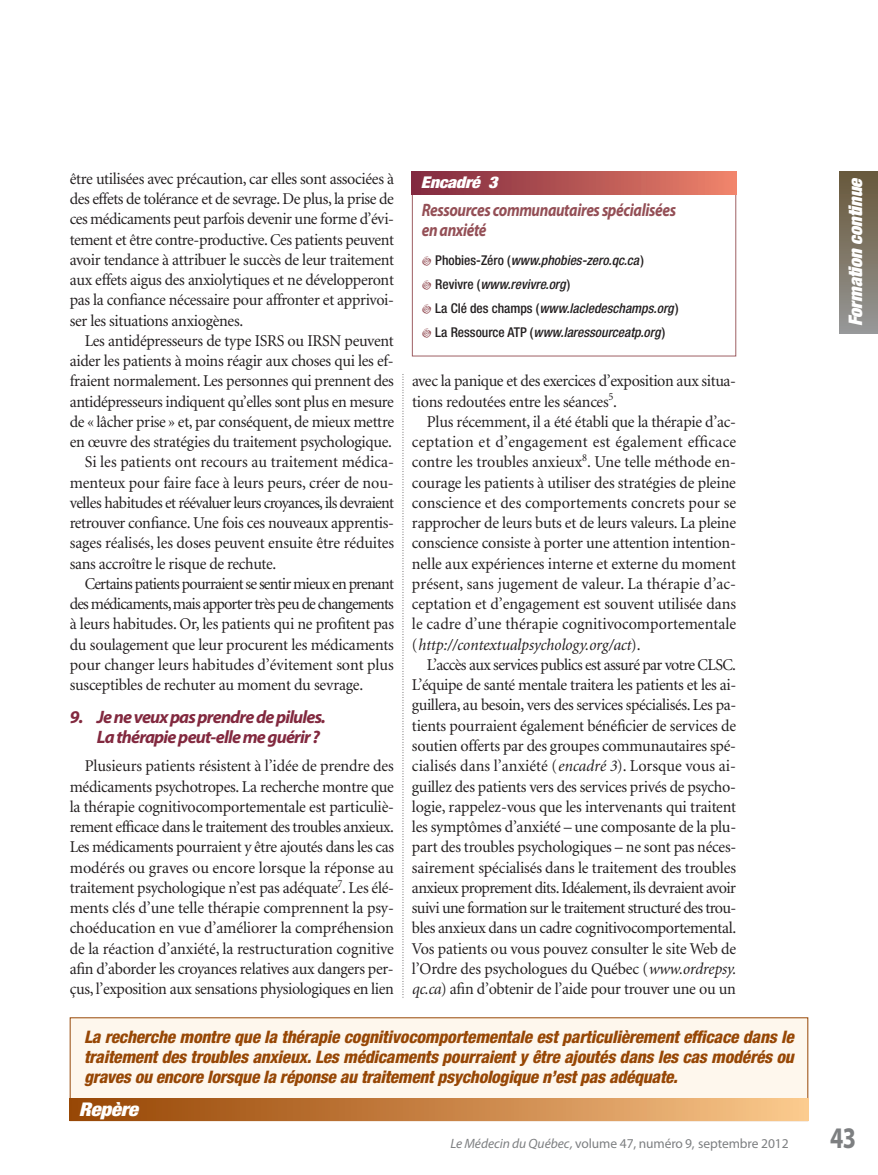
<style>
.page{position:relative;width:878px;height:1175px;background:#fff}
.page>*{position:absolute;margin:0;border:0;box-sizing:border-box;transform-origin:0 0}
.t1{font:700 30px "Myriad Pro";color:#7d7f81;scale:.8 1}
.t2{font:italic 900 condensed 18.9px "Helvetica Neue";letter-spacing:-.015em;color:#fff;scale:1.11 1}
.t3{font:italic 900 expanded 18.75px "Helvetica Neue";color:#fff}
.t4{font:italic 700 18px/20.2px "Myriad Pro";letter-spacing:-.045em;color:#82293f}
.t5{font:italic 700 18px/19.5px "Myriad Pro";letter-spacing:-.025em;color:#944f56;scale:.85 1}
.t6{font:italic 800 condensed 17.25px/20.2px "Helvetica Neue";letter-spacing:-.015em;color:#974705;text-align:justify}
.t7{font:16.5px/20.2px "Minion";letter-spacing:-.02em;color:#231f20;text-align:justify}
.t8{font:16.5px "Minion";letter-spacing:-.05em;color:#231f20}
.t9{font:16.5px "Minion";letter-spacing:-.045em;color:#231f20}
.t10{font:16.5px "Minion";color:#231f20}
.t11{font:italic 900 condensed 16.2px "Helvetica Neue";letter-spacing:-.015em;color:#fff;scale:1.11 1}
.t12{font:italic 500 condensed 13.5px/24px "Helvetica Neue";color:#231f20}
.t13{font:13.5px "Myriad Pro";letter-spacing:-.005em;color:#7d7f81}
.s1{font-style:normal}
.s2{font-style:italic}
</style>
<div class="page">
<svg style="left:402px;top:374px;width:1px;height:624px"></svg>
<div style="left:839px;top:172px;width:39px;height:162px;background:linear-gradient(to bottom,#68583a,#969797)"></div>
<div style="left:412px;top:172px;width:324px;height:184px;border:1px solid #9e6064"></div>
<div style="left:412px;top:172px;width:324px;height:22px;background:linear-gradient(to right,#7e283e,#ed826a)"></div>
<div style="left:70px;top:1018px;width:737px;height:102px;background:#fef7ed"></div>
<div style="left:70px;top:1098px;width:738px;height:22px;background:linear-gradient(to right,#954302,#fac68a)"></div>
<p class="t7" style="left:70px;top:170px;width:326px">être utilisées avec précaution, car elles sont associées à des effets de tolérance et de sevrage. De plus, la prise de ces médicaments peut parfois devenir une forme d’évi&shy;tement et être contre-productive. Ces patients peuvent avoir tendance à attribuer le succès de leur traitement aux effets aigus des anxiolytiques et ne développeront pas la confiance nécessaire pour affronter et apprivoi&shy;ser les situations anxiogènes.</p>
<p class="t7" style="left:85px;top:332px;width:310px">Les antidépresseurs de type ISRS ou IRSN peuvent</p>
<p class="t7" style="left:70px;top:352px;width:325px">aider les patients à moins réagir aux choses qui les ef-</p>
<p class="t7" style="left:70px;top:372px;width:326px">fraient normalement. Les personnes qui prennent des</p>
<p class="t7" style="left:70px;top:392px;width:325px">antidépresseurs indiquent qu’elles sont plus en mesure</p>
<p class="t7" style="left:70px;top:413px;width:326px">de « lâcher prise » et, par conséquent, de mieux mettre</p>
<p class="t7" style="left:70px;top:433px;width:323px">en œuvre des stratégies du traitement psychologique.</p>
<p class="t10" style="left:85px;top:455px;width:311px">Si les patients ont recours au traitement médica-</p>
<p class="t7" style="left:70px;top:473px;width:325px">menteux pour faire face à leurs peurs, créer de nou-</p>
<p class="t9" style="left:70px;top:496px;width:326px">velles habitudes et réévaluer leurs croyances, ils devraient</p>
<p class="t7" style="left:70px;top:514px;width:326px">retrouver confiance. Une fois ces nouveaux apprentis-</p>
<p class="t7" style="left:70px;top:534px;width:326px">sages réalisés, les doses peuvent ensuite être réduites</p>
<p class="t7" style="left:70px;top:554px;width:208px">sans accroître le risque de rechute.</p>
<p class="t8" style="left:85px;top:577px;width:311px">Certains patients pourraient se sentir mieux en prenant</p>
<p class="t8" style="left:70px;top:597px;width:326px">des médicaments, mais apporter très peu de changements</p>
<p class="t7" style="left:70px;top:615px;width:326px">à leurs habitudes. Or, les patients qui ne profitent pas</p>
<p class="t7" style="left:70px;top:635px;width:326px">du soulagement que leur procurent les médicaments</p>
<p class="t7" style="left:70px;top:656px;width:325px">pour changer leurs habitudes d’évitement sont plus</p>
<p class="t7" style="left:70px;top:676px;width:295px">suscepti bles de rechuter au moment du sevrage.</p>
<p class="t4" style="left:97px;top:708px;width:230px;text-indent:-27px">9. Je ne veux pas prendre de pilules.<br>La thérapie peut-elle me guérir ?</p>
<p class="t7" style="left:70px;top:757px;width:326px;text-indent:15px">Plusieurs patients résistent à l’idée de prendre des médicaments psychotropes. La recherche montre que la thérapie cognitivocomportementale est particuliè&shy;rement efficace dans le traitement des troubles anxieux.<br>Les médicaments pourraient y être ajoutés dans les cas modérés ou graves ou encore lorsque la réponse au traitement psychologique n’est pas adéquate<sup>7</sup>. Les élé&shy;ments clés d’une telle thérapie comprennent la psy&shy;choéducation en vue d’améliorer la compréhension de la réaction d’anxiété, la restructuration cognitive afin d’aborder les croyances relatives aux dangers per&shy;çus, l’exposition aux sensations physiologiques en lien</p>
<p class="t11" style="left:421px;top:177px;width:70px">Encadré 3</p>
<p class="t5" style="left:421px;top:202px;width:301px">Ressources communautaires spécialisées en anxiété</p>
<p class="t12" style="left:435px;top:249px;width:245px"><span class="s1">Phobies-Zéro (</span>www.phobies-zero.qc.ca<span class="s1">)<br>Revivre (</span>www.revivre.org<span class="s1">)<br>La Clé des champs (</span>www.lacledeschamps.org<span class="s1">)<br>La Ressource ATP (</span>www.laressourceatp.org<span class="s1">)</span></p>
<p class="t7" style="left:412px;top:372px;width:325px">avec la panique et des exercices d’exposition aux situa&shy;tions redoutées entre les séances<sup>5</sup>.</p>
<p class="t7" style="left:412px;top:413px;width:326px;text-indent:15px">Plus récemment, il a été établi que la thérapie d’ac&shy;ceptation et d’engagement est également efficace contre les troubles anxieux<sup>8</sup>. Une telle méthode en&shy;courage les patients à utiliser des stratégies de pleine conscience et des comportements concrets pour se rapprocher de leurs buts et de leurs valeurs. La pleine conscience consiste à porter une attention intention&shy;nelle aux expériences interne et externe du moment présent, sans jugement de valeur. La thérapie d’ac&shy;ceptation et d’engagement est souvent utilisée dans le cadre d’une thérapie cognitivocomportementale (<span class="s2">http://contextualpsychology.org/act</span>).</p>
<p class="t7" style="left:412px;top:656px;width:326px;text-indent:15px">L’accès aux services publics est assuré par votre CLSC.<br>L’équipe de santé mentale traitera les patients et les ai&shy;guillera, au besoin, vers des services spécialisés. Les pa&shy;tients pourraient également bénéficier de services de soutien offerts par des groupes communautaires spé&shy;cialisés dans l’anxiété (<span class="s2">encadré 3</span>). Lorsque vous ai&shy;guillez des patients vers des services privés de psycho&shy;logie, rappelez-vous que les intervenants qui traitent les symptômes d’anxiété – une composante de la plu&shy;part des troubles psychologiques – ne sont pas néces&shy;sairement spécialisés dans le traitement des trou bles anxieux proprement dits. Idéalement, ils devraient avoir suivi une formation sur le traitement structuré des trou - bles anxieux dans un cadre cognitivocomportemental.<br>Vos patients ou vous pouvez consulter le site Web de l’Ordre des psychologues du Québec (<span class="s2">www.ordrepsy. qc.ca</span>) afin d’obtenir de l’aide pour trouver une ou un</p>
<p class="t6" style="left:84px;top:1028px;width:711px">La recherche montre que la thérapie cognitivocomportementale est particulièrement efficace dans le traitement des troubles anxieux. Les médicaments pourraient y être ajoutés dans les cas modérés ou graves ou encore lorsque la réponse au traitement psychologique n’est pas adéquate.</p>
<p class="t2" style="left:79px;top:1102px;width:55px">Repère</p>
<p class="t13" style="left:450px;top:1138px;width:340px"><span class="s2">Le Médecin du Québec,</span> volume 47, numéro 9, septembre 2012</p>
<p class="t3" style="left:848px;top:326px;width:151px;rotate:-90deg">Formation continue</p>
<h1 class="t1" style="left:830px;top:1126px;width:34px">43</h1>
</div>
